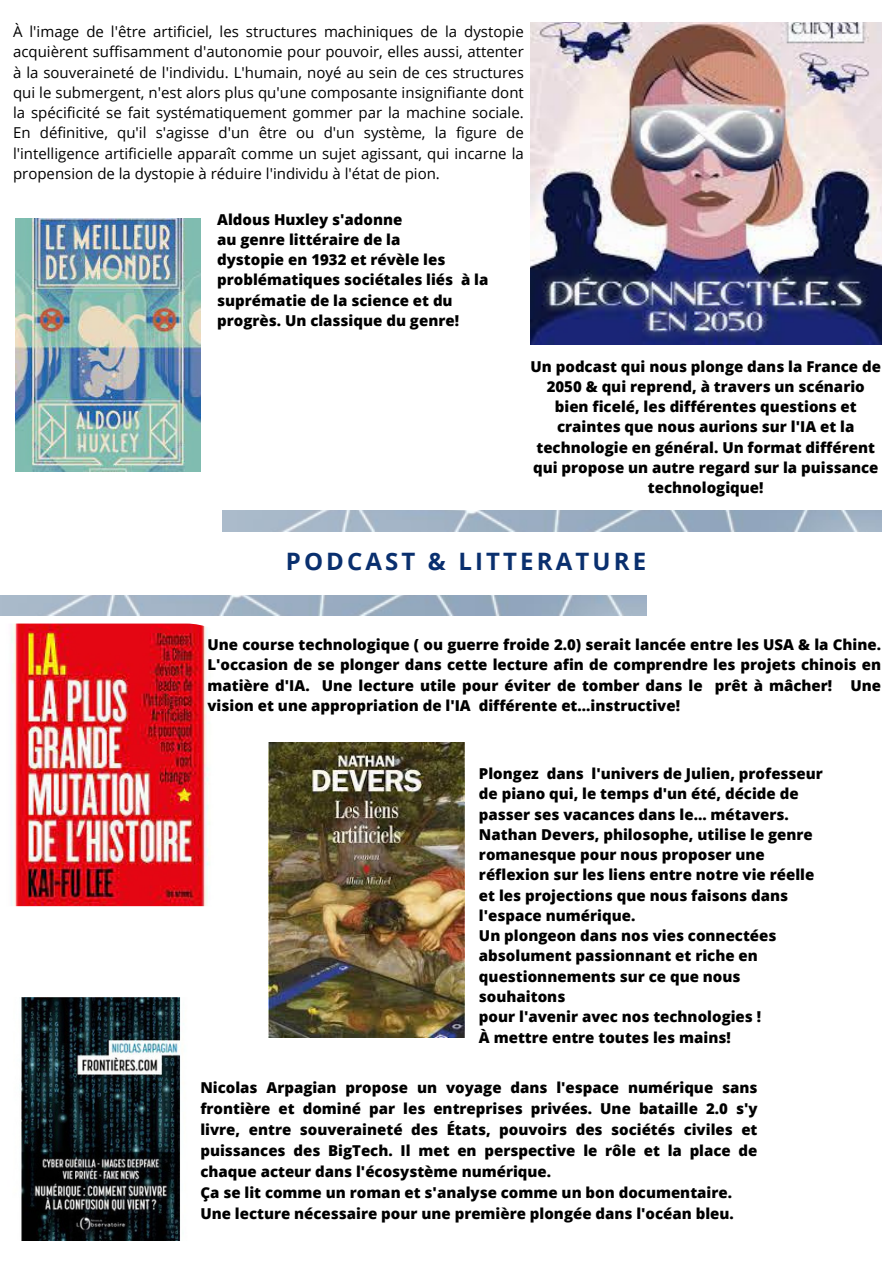
<style>
.page{position:relative;width:893px;height:1264px;background:#fff}
.page>*{position:absolute;margin:0;border:0;box-sizing:border-box;transform-origin:0 0}
.t1{font:700 24px "Open Sans";letter-spacing:.13em;color:#092f6e}
.t2{font:800 15px/20.2px "Open Sans";color:#000}
.t3{font:15px/20.2px "Open Sans";color:#000;text-align:justify}
</style>
<div class="page">
<img style="left:222px;top:510px;width:659px;height:21px">
<img style="left:0;top:595px;width:646px;height:20px">
<img style="left:11px;top:623px;width:199px;height:283px">
<img style="left:268px;top:742px;width:196px;height:295px">
<img style="left:530px;top:23px;width:351px;height:322px">
<img style="left:15px;top:219px;width:186px;height:253px">
<img style="left:19px;top:997px;width:162px;height:243px">
<p class="t3" style="left:13px;top:21px;width:512px">À l'image de l'être artificiel, les structures machiniques de la dystopie acquièrent suffisamment d'autonomie pour pouvoir, elles aussi, attenter à la souveraineté de l'individu. L'humain, noyé au sein de ces structures qui le submergent, n'est alors plus qu'une composante insignifiante dont la spécificité se fait systématiquement gommer par la machine sociale.<br>En définitive, qu'il s'agisse d'un être ou d'un système, la figure de l'intelligence artificielle apparaît comme un sujet agissant, qui incarne la propension de la dystopie à réduire l'individu à l'état de pion.</p>
<p class="t2" style="left:217px;top:209px;width:187px">Aldous Huxley s'adonne</p>
<p class="t2" style="left:217px;top:229px;width:185px">au genre littéraire de la</p>
<p class="t2" style="left:217px;top:249px;width:230px">dystopie en 1932 et révèle les</p>
<p class="t2" style="left:217px;top:269px;width:273px">problématiques sociétales liés à la</p>
<p class="t2" style="left:217px;top:290px;width:243px">suprématie de la science et du progrès. Un classique du genre!</p>
<p class="t2" style="left:530px;top:356px;width:352px;text-align:center">Un podcast qui nous plonge dans la France de 2050 &amp; qui reprend, à travers un scénario bien ficelé, les différentes questions et craintes que nous aurions sur l'IA et la technologie en général. Un format différent qui propose un autre regard sur la puissance technologique!</p>
<p class="t1" style="left:286px;top:544px;width:362px">PODCAST &amp; LITTERATURE</p>
<p class="t2" style="left:207px;top:634px;width:675px;text-align:justify">Une course technologique ( ou guerre froide 2.0) serait lancée entre les USA &amp; la Chine.<br>L'occasion de se plonger dans cette lecture afin de comprendre les projets chinois en matière d'IA. Une lecture utile pour éviter de tomber dans le prêt à mâcher! Une vision et une appropriation de l'IA différente et...instructive!</p>
<p class="t2" style="left:479px;top:763px;width:345px">Plongez dans l'univers de Julien, professeur de piano qui, le temps d'un été, décide de passer ses vacances dans le... métavers.</p>
<p class="t2" style="left:479px;top:824px;width:335px">Nathan Devers, philosophe, utilise le genre</p>
<p class="t2" style="left:479px;top:844px;width:337px">romanesque pour nous proposer une réflexion sur les liens entre notre vie réelle et les projections que nous faisons dans l'espace numérique.</p>
<p class="t2" style="left:479px;top:925px;width:299px">Un plongeon dans nos vies connectées</p>
<p class="t2" style="left:479px;top:945px;width:280px">absolument passionnant et riche en</p>
<p class="t2" style="left:479px;top:965px;width:263px">questionnements sur ce que nous souhaitons</p>
<p class="t2" style="left:479px;top:1006px;width:284px">pour l'avenir avec nos technologies !</p>
<p class="t2" style="left:479px;top:1026px;width:253px">À mettre entre toutes les mains!</p>
<p class="t2" style="left:200px;top:1076px;width:558px;line-height:21px;text-align:justify">Nicolas Arpagian propose un voyage dans l'espace numérique sans frontière et dominé par les entreprises privées. Une bataille 2.0 s'y livre, entre souveraineté des États, pouvoirs des sociétés civiles et puissances des BigTech. Il met en perspective le rôle et la place de chaque acteur dans l'écosystème numérique.</p>
<p class="t2" style="left:200px;top:1181px;width:533px">Ça se lit comme un roman et s'analyse comme un bon documentaire.</p>
<p class="t2" style="left:200px;top:1202px;width:535px">Une lecture nécessaire pour une première plongée dans l'océan bleu.</p>
</div>
